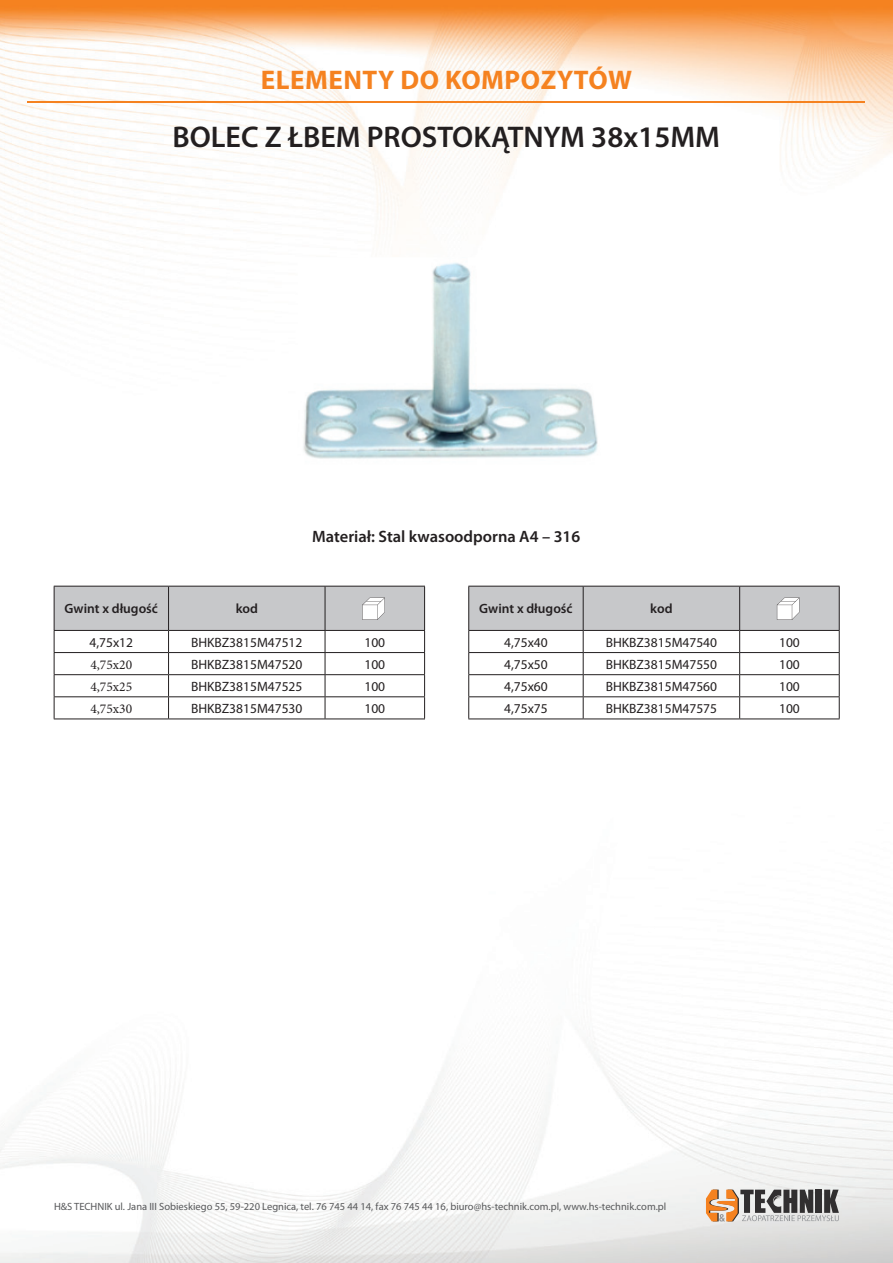
<style>
.page{position:relative;width:893px;height:1263px;background:#fff}
.page>*{position:absolute;margin:0;border:0;box-sizing:border-box;transform-origin:0 0}
.t1{font:600 30px "Myriad Pro";color:#231f20}
.t2{font:700 27px "Myriad Pro";letter-spacing:.02em;color:#f58220}
.t3{font:600 16.5px "Myriad Pro";color:#231f20}
.t4{font:13.5px "Myriad Pro";color:#231f20}
.t5{font:600 13.5px "Myriad Pro";color:#231f20}
.t6{font:13.5px "Minion Pro";color:#231f20}
.t7{font:10.5px "Myriad Pro";color:#57585a}
</style>
<div class="page">
<img style="left:0;top:0;width:893px;height:1263px">
<svg style="left:706px;top:1189px;width:133px;height:32px;background:#9f8f83"></svg>
<hr style="left:28px;top:102px;width:837px;height:1px;background:#f58220">
<img style="left:298px;top:257px;width:304px;height:212px">
<hr style="left:54px;top:718px;width:115px;height:1px;background:#231f20">
<hr style="left:169px;top:718px;width:156px;height:1px;background:#231f20">
<hr style="left:325px;top:718px;width:100px;height:1px;background:#231f20">
<hr style="left:468px;top:718px;width:115px;height:1px;background:#231f20">
<hr style="left:583px;top:718px;width:157px;height:1px;background:#231f20">
<hr style="left:740px;top:718px;width:100px;height:1px;background:#231f20">
<svg style="left:54px;top:586px;width:371px;height:132px"></svg>
<svg style="left:468px;top:586px;width:372px;height:132px"></svg>
<h2 class="t2" style="left:261px;top:62px;width:373px">ELEMENTY DO KOMPOZYTÓW</h2>
<h1 class="t1" style="left:172px;top:117px;width:549px">BOLEC Z ŁBEM PROSTOKĄTNYM 38x15MM</h1>
<p class="t3" style="left:312px;top:526px;width:269px">Materiał: Stal kwasoodporna A4 – 316</p>
<p class="t5" style="left:65px;top:600px;width:95px">Gwint x długość</p>
<p class="t5" style="left:236px;top:600px;width:24px">kod</p>
<p class="t4" style="left:89px;top:634px;width:45px">4,75x12</p>
<p class="t4" style="left:191px;top:634px;width:113px">BHKBZ3815M47512</p>
<p class="t4" style="left:364px;top:634px;width:22px">100</p>
<p class="t6" style="left:90px;top:655px;width:43px">4,75x20</p>
<p class="t4" style="left:191px;top:656px;width:113px">BHKBZ3815M47520</p>
<p class="t4" style="left:364px;top:656px;width:22px">100</p>
<p class="t6" style="left:90px;top:677px;width:43px">4,75x25</p>
<p class="t4" style="left:191px;top:678px;width:113px">BHKBZ3815M47525</p>
<p class="t4" style="left:364px;top:678px;width:22px">100</p>
<p class="t6" style="left:90px;top:699px;width:43px">4,75x30</p>
<p class="t4" style="left:191px;top:700px;width:113px">BHKBZ3815M47530</p>
<p class="t4" style="left:364px;top:700px;width:22px">100</p>
<p class="t5" style="left:479px;top:600px;width:95px">Gwint x długość</p>
<p class="t5" style="left:650px;top:600px;width:24px">kod</p>
<p class="t4" style="left:504px;top:634px;width:45px">4,75x40</p>
<p class="t4" style="left:606px;top:634px;width:113px">BHKBZ3815M47540</p>
<p class="t4" style="left:779px;top:634px;width:22px">100</p>
<p class="t4" style="left:504px;top:656px;width:45px">4,75x50</p>
<p class="t4" style="left:606px;top:656px;width:113px">BHKBZ3815M47550</p>
<p class="t4" style="left:779px;top:656px;width:22px">100</p>
<p class="t4" style="left:504px;top:678px;width:45px">4,75x60</p>
<p class="t4" style="left:606px;top:678px;width:113px">BHKBZ3815M47560</p>
<p class="t4" style="left:779px;top:678px;width:22px">100</p>
<p class="t4" style="left:504px;top:700px;width:45px">4,75x75</p>
<p class="t4" style="left:606px;top:700px;width:113px">BHKBZ3815M47575</p>
<p class="t4" style="left:779px;top:700px;width:22px">100</p>
<p class="t7" style="left:54px;top:1199px;width:614px">H&amp;S TECHNIK ul. Jana III Sobieskiego 55, 59-220 Legnica, tel. 76 745 44 14, fax 76 745 44 16, biuro@hs-technik.com.pl, www.hs-technik.com.pl</p>
</div>
